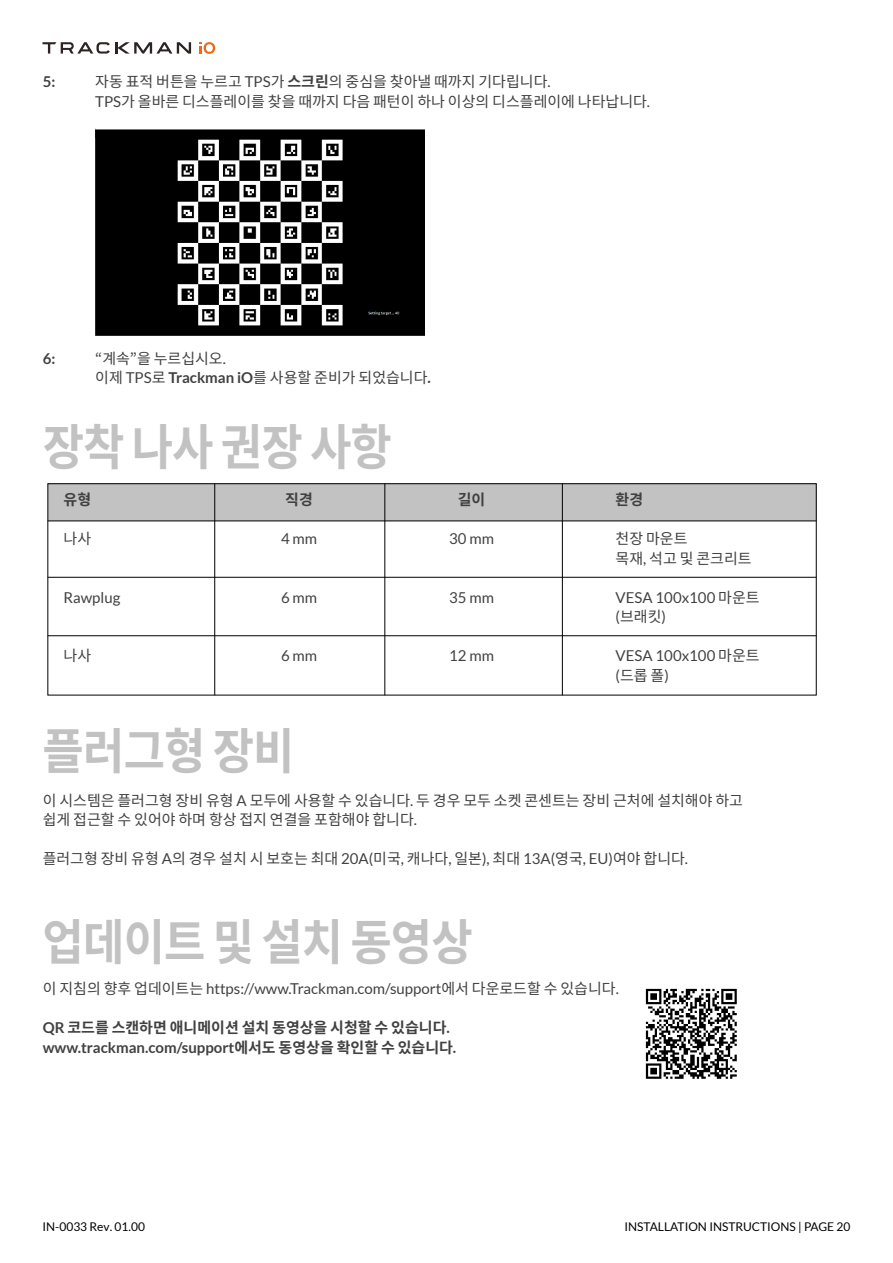
<style>
.page{position:relative;width:893px;height:1263px;background:#fff}
.page>*{position:absolute;margin:0;border:0;box-sizing:border-box;transform-origin:0 0}
.t1{font:700 49.05px "Noto Sans KR";letter-spacing:-.02em;color:#c3c2c2;scale:.92 1}
.t2{font:15px/19.5px "Noto Sans KR";color:#424141}
.t3{font:15px "Lato";color:#424141}
.t4{font:700 15px "Lato";color:#424141}
.t5{font:700 15px "Noto Sans KR";color:#424141}
.t6{font:12px "Lato";color:#000}
.t7{font:12px "Lato";color:#000}
.s1{font-family:"Lato"}
.s2{font-weight:700}
.s3{font-family:"Lato";font-weight:700}
.s4{font-family:"Noto Sans KR"}
</style>
<div class="page">
<svg style="left:43px;top:42px;width:148px;height:12px"></svg>
<svg style="left:200px;top:42px;width:15px;height:12px"></svg>
<div style="left:48px;top:483px;width:768px;height:38px;background:#c3c2c2"></div>
<div style="left:48px;top:483px;width:768px;height:212px;border:1px solid #000"></div>
<hr style="left:48px;top:521px;width:768px;height:1px;background:#000">
<hr style="left:48px;top:577px;width:768px;height:1px;background:#000">
<hr style="left:48px;top:635px;width:768px;height:1px;background:#000">
<hr style="left:214px;top:483px;width:1px;height:212px;background:#000">
<hr style="left:385px;top:483px;width:1px;height:212px;background:#000">
<hr style="left:562px;top:483px;width:1px;height:212px;background:#000">
<img style="left:645px;top:988px;width:92px;height:91px">
<img style="left:95px;top:128px;width:329px;height:207px">
<p class="t4" style="left:43px;top:73px;width:14px">5:</p>
<p class="t2" style="left:95px;top:72px;width:556px">자동 표적 버튼을 누르고 <span class="s1">TPS</span>가 <span class="s2">스크린</span>의 중심을 찾아낼 때까지 기다립니다<span class="s1">.<br>TPS</span>가 올바른 디스플레이를 찾을 때까지 다음 패턴이 하나 이상의 디스플레이에 나타납니다<span class="s1">.</span></p>
<p class="t4" style="left:43px;top:350px;width:14px">6:</p>
<p class="t2" style="left:95px;top:349px;width:337px">“계속”을 누르십시오<span class="s1">.<br></span>이제 <span class="s1">TPS</span>로 <span class="s3">Trackman iO</span>를 사용할 준비가 되었습니다<span class="s3">.</span></p>
<h1 class="t1" style="left:43px;top:419px;width:381px">장착 나사 권장 사항</h1>
<p class="t5" style="left:64px;top:491px;width:29px">유형</p>
<p class="t5" style="left:285px;top:491px;width:29px">직경</p>
<p class="t5" style="left:458px;top:491px;width:29px">길이</p>
<p class="t5" style="left:616px;top:491px;width:29px">환경</p>
<p class="t2" style="left:64px;top:529px;width:29px">나사</p>
<p class="t3" style="left:281px;top:531px;width:38px">4 mm</p>
<p class="t3" style="left:449px;top:531px;width:46px">30 mm</p>
<p class="t2" style="left:616px;top:529px;width:138px">천장 마운트<br>목재<span class="s1">,</span> 석고 및 콘크리트</p>
<p class="t3" style="left:64px;top:589px;width:58px">Rawplug</p>
<p class="t3" style="left:281px;top:589px;width:38px">6 mm</p>
<p class="t3" style="left:449px;top:589px;width:46px">35 mm</p>
<p class="t3" style="left:616px;top:589px;width:146px">VESA 100x100 <span class="s4">마운트</span></p>
<p class="t2" style="left:616px;top:607px;width:52px"><span class="s1">(</span>브래킷<span class="s1">)</span></p>
<p class="t2" style="left:64px;top:646px;width:29px">나사</p>
<p class="t3" style="left:281px;top:648px;width:38px">6 mm</p>
<p class="t3" style="left:449px;top:648px;width:46px">12 mm</p>
<p class="t3" style="left:616px;top:648px;width:146px">VESA 100x100 <span class="s4">마운트</span></p>
<p class="t2" style="left:616px;top:666px;width:55px"><span class="s1">(</span>드롭 폴<span class="s1">)</span></p>
<h1 class="t1" style="left:43px;top:723px;width:275px">플러그형 장비</h1>
<p class="t2" style="left:43px;top:791px;width:702px">이 시스템은 플러그형 장비 유형 <span class="s1">A</span> 모두에 사용할 수 있습니다<span class="s1">.</span> 두 경우 모두 소켓 콘센트는 장비 근처에 설치해야 하고 쉽게 접근할 수 있어야 하며 항상 접지 연결을 포함해야 합니다<span class="s1">.</span></p>
<p class="t2" style="left:43px;top:849px;width:647px">플러그형 장비 유형 <span class="s1">A</span>의 경우 설치 시 보호는 최대 <span class="s1">20A(</span>미국<span class="s1">,</span> 캐나다<span class="s1">,</span> 일본<span class="s1">),</span> 최대 <span class="s1">13A(</span>영국<span class="s1">, EU)</span>여야 합니다<span class="s1">.</span></p>
<h1 class="t1" style="left:43px;top:914px;width:469px">업데이트 및 설치 동영상</h1>
<p class="t3" style="left:43px;top:981px;width:578px"><span class="s4">이 지침의 향후 업데이트는</span> https://www.Trackman.com/support<span class="s4">에서 다운로드할 수 있습니다</span>.</p>
<p class="t5" style="left:43px;top:1019px;width:409px"><span class="s1">QR</span> 코드를 스캔하면 애니메이션 설치 동영상을 시청할 수 있습니다<span class="s1">.</span></p>
<p class="t4" style="left:43px;top:1039px;width:415px">www.trackman.com/support<span class="s4">에서도 동영상을 확인할 수 있습니다</span>.</p>
<p class="t7" style="left:43px;top:1220px;width:104px">IN-0033 Rev. 01.00</p>
<p class="t6" style="left:624px;top:1220px;width:228px">INSTALLATION INSTRUCTIONS | PAGE 20</p>
</div>
